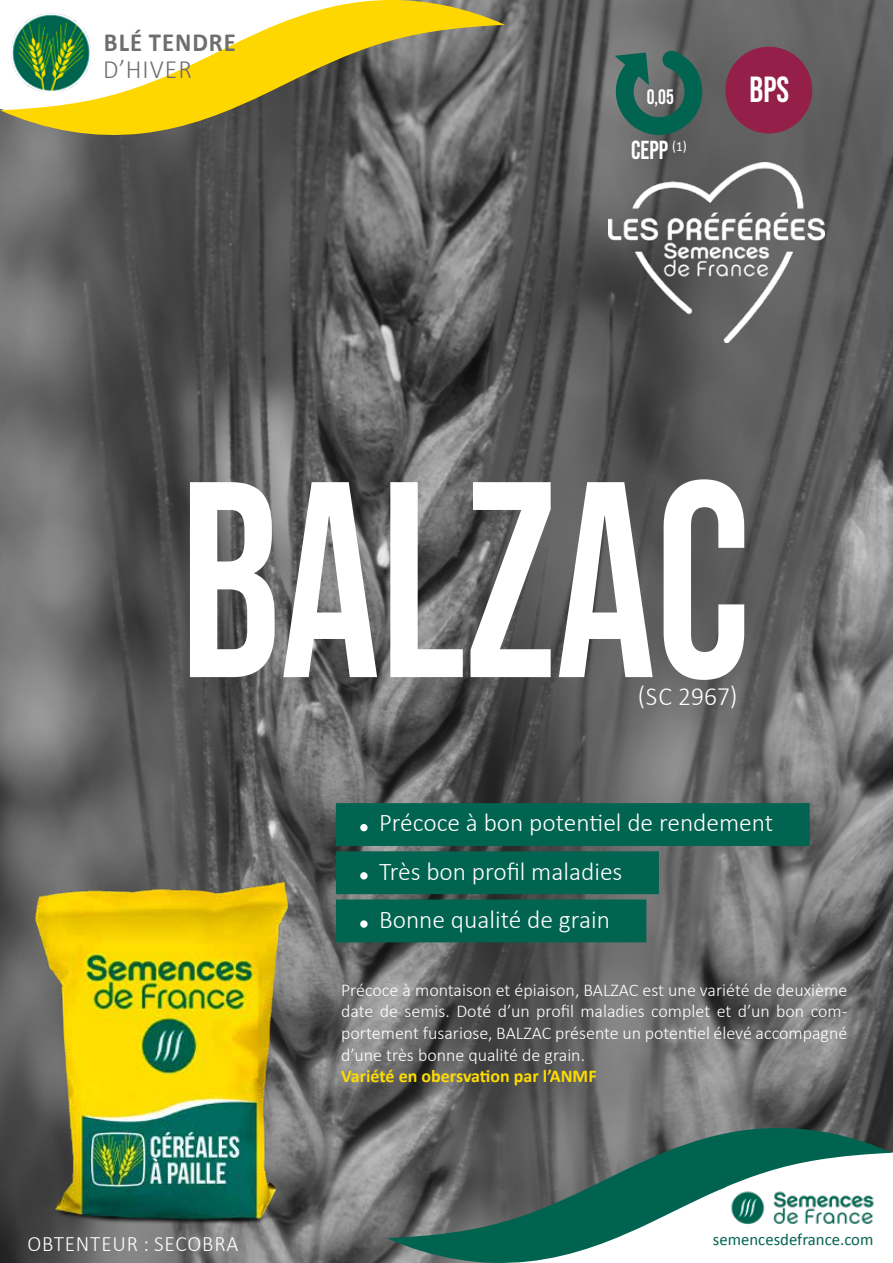
<style>
.page{position:relative;width:893px;height:1263px;background:#fff}
.page>*{position:absolute;margin:0;border:0;box-sizing:border-box;transform-origin:0 0}
.t1{font:278.55px "Bebas Neue";color:#fff;scale:.89 1}
.t2{font:36.15px "Bebas Neue";color:#fff;scale:.94 1}
.t3{font:300 26.4px "Calibri";color:#fff;scale:.96 1}
.t4{font:300 26.4px "Calibri";letter-spacing:.04em;color:#6e6e6e;scale:.96 1}
.t5{font:700 26.25px "Calibri";letter-spacing:.04em;color:#6e6e6e;scale:.94 1}
.t6{font:25.95px "Bebas Neue";color:#fff;scale:.94 1}
.t7{font:300 25.5px/48.2px "Calibri";color:#fff}
.t8{font:300 22.05px "Calibri";letter-spacing:.04em;color:#fff;scale:.96 1}
.t9{font:20.7px "Bebas Neue";color:#fff;scale:.94 1}
.t10{font:300 18px/21.6px "Calibri";color:#fff;text-align:justify}
.t11{font:700 18px "Calibri";color:#fddc00}
.t12{font:16.8px "Calibri";color:#006450}
</style>
<div class="page">
<img style="left:0;top:0;width:893px;height:1139px">
<div style="left:336px;top:803px;width:474px;height:43px;background:#006450"></div>
<div style="left:336px;top:851px;width:323px;height:43px;background:#006450"></div>
<div style="left:336px;top:899px;width:310px;height:43px;background:#006450"></div>
<svg style="left:610px;top:50px;width:98px;height:91px;background:#3f6860"></svg>
<div style="left:725px;top:47px;width:87px;height:86px;background:#941f48;border-radius:50%"></div>
<svg style="left:0;top:0;width:505px;height:139px"></svg>
<svg style="left:446px;top:1128px;width:446px;height:135px"></svg>
<svg style="left:720px;top:1187px;width:6px;height:2px"></svg>
<img style="left:609px;top:162px;width:215px;height:180px">
<img style="left:0;top:814px;width:446px;height:449px">
<h3 class="t5" style="left:104px;top:26px;width:142px">BLÉ TENDRE</h3>
<h3 class="t4" style="left:103px;top:53px;width:94px">D’HIVER</h3>
<p class="t9" style="left:647px;top:85px;width:30px">0,05</p>
<h3 class="t6" style="left:631px;top:135px;width:61px">CEPP <sup>(1)</sup></h3>
<h2 class="t2" style="left:750px;top:69px;width:44px">BPS</h2>
<h1 class="t1" style="left:180px;top:423px;width:643px">BALZAC</h1>
<h3 class="t3" style="left:638px;top:680px;width:105px">(SC 2967)</h3>
<h3 class="t7" style="left:379px;top:798px;width:396px">Précoce à bon potentiel de rendement<br>Très bon profil maladies<br>Bonne qualité de grain</h3>
<p class="t8" style="left:27px;top:1230px;width:221px">OBTENTEUR : SECOBRA</p>
<p class="t10" style="left:341px;top:979px;width:507px">Précoce à montaison et épiaison, BALZAC est une variété de deuxième date de semis. Doté d’un profil maladies complet et d’un bon com&shy;portement fusariose, BALZAC présente un potentiel élevé accompagné d’une très bonne qualité de grain.</p>
<p class="t11" style="left:341px;top:1065px;width:257px">Variété en obersvation par l’ANMF</p>
<p class="t12" style="left:713px;top:1228px;width:162px">semencesdefrance.com</p>
</div>
